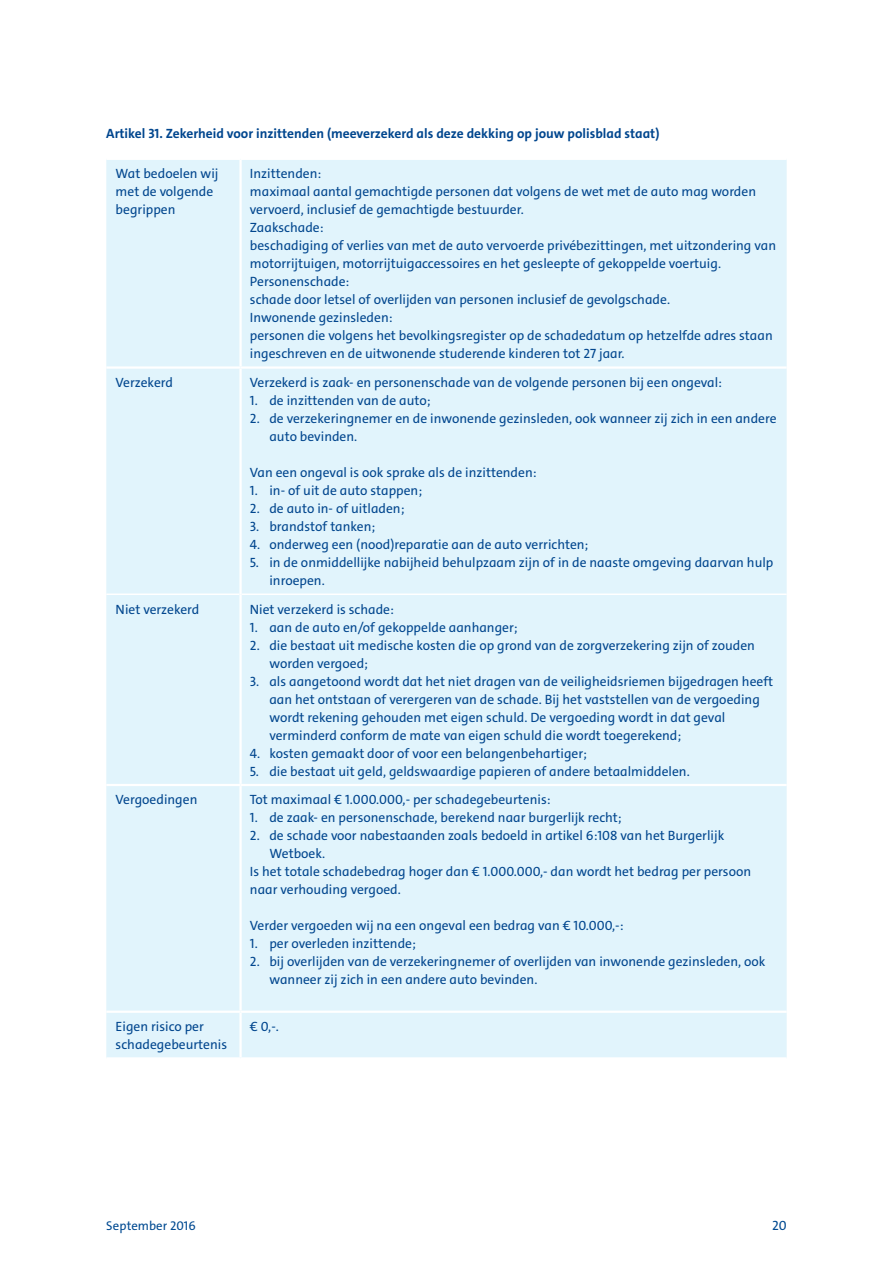
<style>
.page{position:relative;width:893px;height:1263px;background:#fff}
.page>*{position:absolute;margin:0;border:0;box-sizing:border-box;transform-origin:0 0}
.t1{font:13.5px/18px "The Sans C4 s";color:#01468e}
.t2{font:700 13.5px "The Sans C4 s";color:#01468e}
.t3{font:13.5px "The Sans C4 s";color:#014a91}
.t4{font:12.75px "The Sans C4 s";color:#014a91}
</style>
<div class="page">
<div style="left:106px;top:160px;width:681px;height:897px;background:#e1f4fc"></div>
<hr style="left:106px;top:593px;width:133px;height:2px;background:#fff">
<hr style="left:242px;top:593px;width:545px;height:2px;background:#fff">
<hr style="left:239px;top:160px;width:3px;height:206px;background:#fff">
<hr style="left:106px;top:366px;width:135px;height:3px;background:#fff">
<hr style="left:241px;top:366px;width:546px;height:3px;background:#fff">
<hr style="left:239px;top:369px;width:3px;height:225px;background:#fff">
<hr style="left:239px;top:594px;width:3px;height:190px;background:#fff">
<hr style="left:106px;top:784px;width:135px;height:2px;background:#fff">
<hr style="left:241px;top:784px;width:546px;height:2px;background:#fff">
<hr style="left:239px;top:786px;width:3px;height:224px;background:#fff">
<hr style="left:106px;top:1010px;width:135px;height:3px;background:#fff">
<hr style="left:241px;top:1010px;width:546px;height:3px;background:#fff">
<hr style="left:239px;top:1013px;width:3px;height:44px;background:#fff">
<p class="t2" style="left:106px;top:124px;width:555px">Artikel 31. Zekerheid voor inzittenden (meeverzekerd als deze dekking op jouw polisblad staat)</p>
<p class="t1" style="left:116px;top:165px;width:104px">Wat bedoelen wij met de volgende begrippen</p>
<p class="t1" style="left:250px;top:165px;width:528px">Inzittenden:<br>maximaal aantal gemachtigde personen dat volgens de wet met de auto mag worden vervoerd, inclusief de gemachtigde bestuurder.<br>Zaakschade:<br>beschadiging of verlies van met de auto vervoerde privébezittingen, met uitzondering van motorrijtuigen, motorrijtuigaccessoires en het gesleepte of gekoppelde voertuig.<br>Personenschade:<br>schade door letsel of overlijden van personen inclusief de gevolgschade.<br>Inwonende gezinsleden:<br>personen die volgens het bevolkingsregister op de schadedatum op hetzelfde adres staan ingeschreven en de uitwonende studerende kinderen tot 27 jaar.</p>
<p class="t1" style="left:116px;top:373px;width:59px">Verzekerd</p>
<p class="t1" style="left:250px;top:373px;width:474px">Verzekerd is zaak- en personenschade van de volgende personen bij een ongeval:</p>
<p class="t1" style="left:250px;top:391px;width:182px">1. de inzittenden van de auto;</p>
<p class="t1" style="left:269px;top:409px;width:509px;text-indent:-19px">2. de verzekeringnemer en de inwonende gezinsleden, ook wanneer zij zich in een andere auto bevinden.</p>
<p class="t1" style="left:250px;top:463px;width:288px">Van een ongeval is ook sprake als de inzittenden:</p>
<p class="t1" style="left:250px;top:481px;width:174px">1. in- of uit de auto stappen;</p>
<p class="t1" style="left:250px;top:499px;width:156px">2. de auto in- of uitladen;</p>
<p class="t1" style="left:250px;top:517px;width:127px">3. brandstof tanken;</p>
<p class="t1" style="left:250px;top:535px;width:340px">4. onderweg een (nood)reparatie aan de auto verrichten;</p>
<p class="t1" style="left:269px;top:553px;width:506px;text-indent:-19px">5. in de onmiddellijke nabijheid behulpzaam zijn of in de naaste omgeving daarvan hulp inroepen.</p>
<p class="t1" style="left:116px;top:600px;width:85px">Niet verzekerd</p>
<p class="t1" style="left:250px;top:600px;width:146px">Niet verzekerd is schade:</p>
<p class="t1" style="left:250px;top:618px;width:269px">1. aan de auto en/of gekoppelde aanhanger;</p>
<p class="t1" style="left:269px;top:636px;width:487px;text-indent:-19px">2. die bestaat uit medische kosten die op grond van de zorgverzekering zijn of zouden worden vergoed;</p>
<p class="t1" style="left:269px;top:672px;width:505px;text-indent:-19px">3. als aangetoond wordt dat het niet dragen van de veiligheidsriemen bijgedragen heeft aan het ontstaan of verergeren van de schade. Bij het vaststellen van de vergoeding wordt rekening gehouden met eigen schuld. De vergoeding wordt in dat geval verminderd conform de mate van eigen schuld die wordt toegerekend;</p>
<p class="t1" style="left:250px;top:744px;width:338px">4. kosten gemaakt door of voor een belangenbehartiger;</p>
<p class="t1" style="left:250px;top:762px;width:441px">5. die bestaat uit geld, geldswaardige papieren of andere betaalmiddelen.</p>
<p class="t1" style="left:116px;top:791px;width:83px">Vergoedingen</p>
<p class="t1" style="left:250px;top:791px;width:302px">Tot maximaal € 1.000.000,- per schadegebeurtenis:</p>
<p class="t1" style="left:250px;top:809px;width:373px">1. de zaak- en personenschade, berekend naar burgerlijk recht;</p>
<p class="t1" style="left:250px;top:827px;width:476px">2. de schade voor nabestaanden zoals bedoeld in artikel 6:108 van het Burgerlijk</p>
<p class="t1" style="left:269px;top:845px;width:57px">Wetboek.</p>
<p class="t1" style="left:250px;top:863px;width:503px">Is het totale schadebedrag hoger dan € 1.000.000,- dan wordt het bedrag per persoon</p>
<p class="t1" style="left:250px;top:881px;width:152px">naar verhouding vergoed.</p>
<p class="t1" style="left:250px;top:917px;width:375px">Verder vergoeden wij na een ongeval een bedrag van € 10.000,-:</p>
<p class="t1" style="left:250px;top:935px;width:168px">1. per overleden inzittende;</p>
<p class="t1" style="left:269px;top:953px;width:498px;text-indent:-19px">2. bij overlijden van de verzekeringnemer of overlijden van inwonende gezinsleden, ook wanneer zij zich in een andere auto bevinden.</p>
<p class="t1" style="left:116px;top:1017px;width:113px">Eigen risico per schadegebeurtenis</p>
<p class="t1" style="left:250px;top:1017px;width:30px">€ 0,-.</p>
<p class="t4" style="left:106px;top:1217px;width:91px">September 2016</p>
<p class="t3" style="left:772px;top:1217px;width:16px">20</p>
</div>
